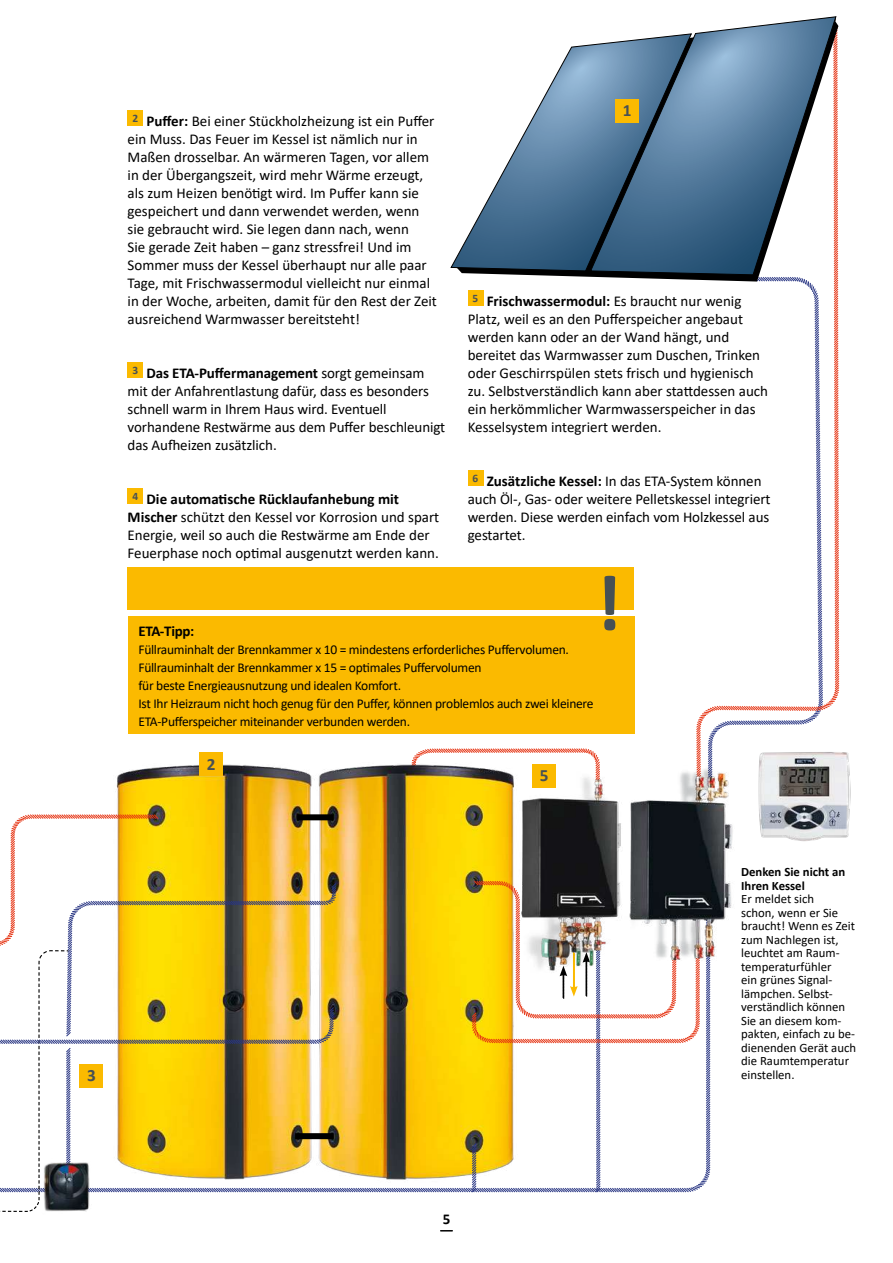
<style>
.page{position:relative;width:893px;height:1263px;background:#fff}
.page>*{position:absolute;margin:0;border:0;box-sizing:border-box;transform-origin:0 0}
.t1{font:700 80.1px "Calibri";color:#465055}
.t2{font:700 17.25px "Calibri";color:#465055}
.t3{font:15px/18px "Calibri";color:#000}
.t4{font:700 15px "Calibri";letter-spacing:-.02em;color:#000}
.t5{font:13.5px/18px "Calibri";letter-spacing:-.02em;color:#000}
.t6{font:12.75px/13.5px "Calibri";color:#000}
.t7{font:700 12.75px/13.5px "Calibri";color:#000}
.s1{font-weight:700}
</style>
<div class="page">
<svg style="left:413px;top:748px;width:187px;height:23px"></svg>
<img style="left:758px;top:752px;width:93px;height:89px">
<div style="left:128px;top:616px;width:506px;height:117px;background:#fbba00"></div>
<div style="left:128px;top:568px;width:506px;height:42px;background:#fbba00"></div>
<img style="left:117px;top:764px;width:165px;height:49px">
<img style="left:282px;top:758px;width:270px;height:435px">
<svg style="left:696px;top:25px;width:144px;height:764px"></svg>
<div style="left:199px;top:752px;width:24px;height:24px;background:#fbba00"></div>
<div style="left:532px;top:764px;width:24px;height:23px;background:#fbba00"></div>
<svg style="left:461px;top:24px;width:377px;height:258px"></svg>
<svg style="left:589px;top:16px;width:248px;height:260px"></svg>
<svg style="left:450px;top:33px;width:242px;height:239px"></svg>
<div style="left:615px;top:99px;width:24px;height:23px;background:#fbba00"></div>
<svg style="left:0;top:813px;width:337px;height:399px"></svg>
<img style="left:507px;top:771px;width:112px;height:109px">
<svg style="left:471px;top:880px;width:230px;height:313px"></svg>
<img style="left:38px;top:1155px;width:62px;height:57px">
<img style="left:619px;top:765px;width:122px;height:236px">
<div style="left:128px;top:110px;width:15px;height:16px;background:#fbba00"></div>
<div style="left:128px;top:362px;width:15px;height:16px;background:#fbba00"></div>
<div style="left:128px;top:488px;width:15px;height:16px;background:#fbba00"></div>
<div style="left:468px;top:290px;width:15px;height:16px;background:#fbba00"></div>
<div style="left:468px;top:470px;width:15px;height:16px;background:#fbba00"></div>
<p class="t3" style="left:128px;top:112px;width:311px;text-indent:5px"><sup>2</sup> <span class="s1">Puffer:</span> Bei einer Stückholzheizung ist ein Puffer ein Muss. Das Feuer im Kessel ist nämlich nur in Maßen drosselbar. An wärmeren Tagen, vor allem in der Übergangszeit, wird mehr Wärme erzeugt, als zum Heizen benötigt wird. Im Puffer kann sie gespeichert und dann verwendet werden, wenn sie gebraucht wird. Sie legen dann nach, wenn<br>Sie gerade Zeit haben – ganz stressfrei! Und im Sommer muss der Kessel überhaupt nur alle paar Tage, mit Frischwassermodul vielleicht nur einmal in der Woche, arbeiten, damit für den Rest der Zeit ausreichend Warmwasser bereitsteht!</p>
<p class="t3" style="left:128px;top:364px;width:319px;text-indent:5px"><sup>3</sup> <span class="s1">Das ETA-Puffermanagement</span> sorgt gemeinsam mit der Anfahrentlastung dafür, dass es besonders schnell warm in Ihrem Haus wird. Eventuell vorhandene Restwärme aus dem Puffer beschleunigt das Aufheizen zusätzlich.</p>
<p class="t3" style="left:128px;top:490px;width:313px;text-indent:5px"><sup>4</sup> <span class="s1">Die automatische Rücklaufanhebung mit Mischer</span> schützt den Kessel vor Korrosion und spart Energie, weil so auch die Restwärme am Ende der Feuerphase noch optimal ausgenutzt werden kann.</p>
<p class="t2" style="left:623px;top:99px;width:10px">1</p>
<p class="t3" style="left:468px;top:292px;width:302px;text-indent:5px"><sup>5</sup> <span class="s1">Frischwassermodul:</span> Es braucht nur wenig Platz, weil es an den Pufferspeicher angebaut werden kann oder an der Wand hängt, und bereitet das Warmwasser zum Duschen, Trinken oder Geschirrspülen stets frisch und hygienisch zu. Selbstverständlich kann aber stattdessen auch ein herkömmlicher Warmwasserspeicher in das Kesselsystem integriert werden.</p>
<p class="t3" style="left:468px;top:472px;width:304px;text-indent:5px"><sup>6</sup> <span class="s1">Zusätzliche Kessel:</span> In das ETA-System können auch Öl-, Gas- oder weitere Pelletskessel integriert werden. Diese werden einfach vom Holzkessel aus gestartet.</p>
<p class="t4" style="left:138px;top:620px;width:58px">ETA-Tipp:</p>
<p class="t5" style="left:138px;top:640px;width:457px">Füllrauminhalt der Brennkammer x 10 = mindestens erforderliches Puffervolumen.<br>Füllrauminhalt der Brennkammer x 15 = optimales Puffervolumen<br>für beste Energieausnutzung und idealen Komfort.<br>Ist Ihr Heizraum nicht hoch genug für den Puffer, können problemlos auch zwei kleinere ETA-Pufferspeicher miteinander verbunden werden.</p>
<h1 class="t1" style="left:595px;top:547px;width:28px">!</h1>
<p class="t2" style="left:207px;top:752px;width:10px">2</p>
<p class="t2" style="left:540px;top:763px;width:10px">5</p>
<p class="t2" style="left:87px;top:1063px;width:10px">3</p>
<p class="t7" style="left:741px;top:865px;width:106px">Denken Sie nicht an<br>Ihren Kessel</p>
<p class="t6" style="left:741px;top:892px;width:116px">Er meldet sich<br>schon, wenn er Sie braucht! Wenn es Zeit zum Nachlegen ist, leuchtet am Raum&shy;temperaturfühler<br>ein grünes Signal&shy;lämpchen. Selbst&shy;verständlich können<br>Sie an diesem kom&shy;pakten, einfach zu be&shy;dienenden Gerät auch die Raumtemperatur einstellen.</p>
<p class="t4" style="left:443px;top:1208px;width:9px">5</p>
</div>
